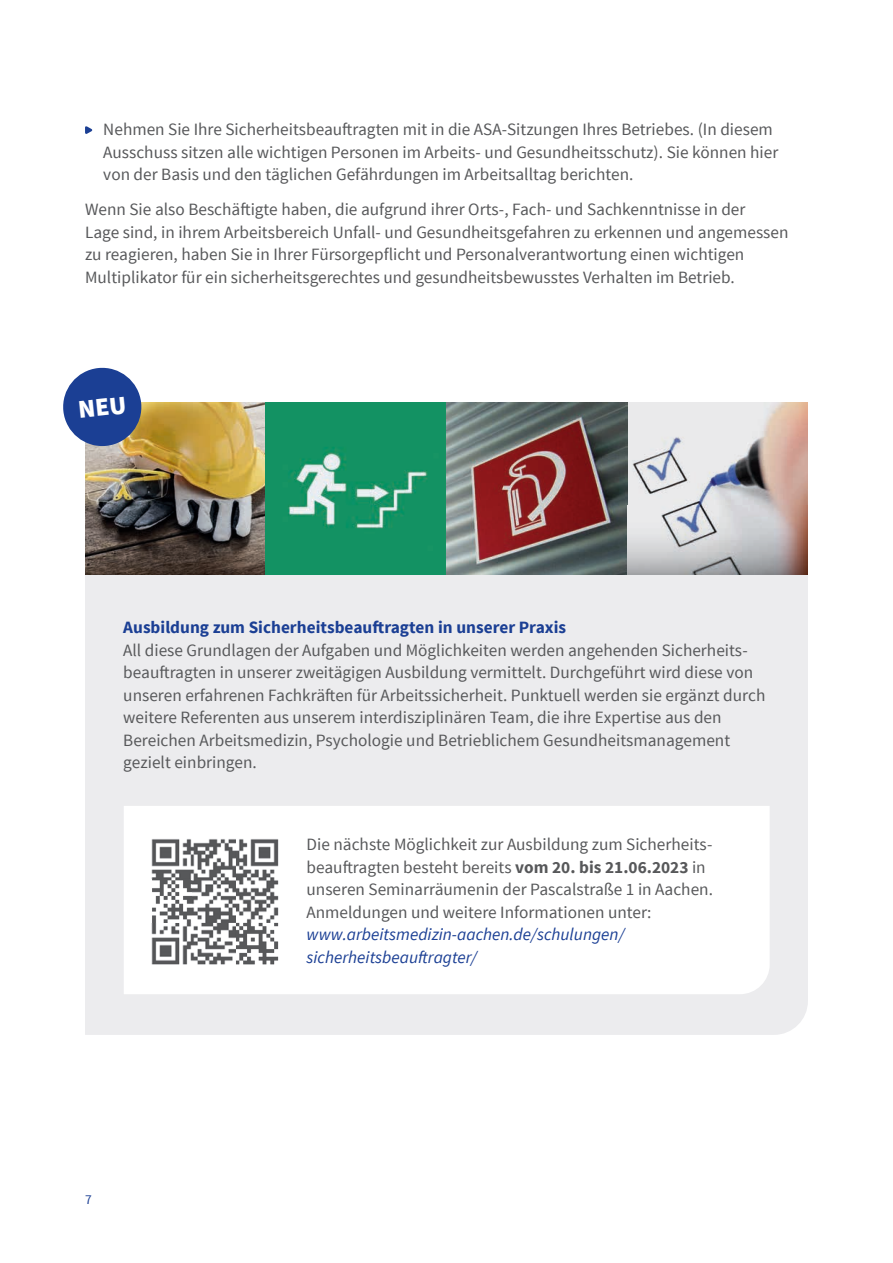
<style>
.page{position:relative;width:893px;height:1263px;background:#fff}
.page>*{position:absolute;margin:0;border:0;box-sizing:border-box;transform-origin:0 0}
.t1{font:17.25px/22.5px "Source Sans Pro";color:#57585a}
.t2{font:italic 17.25px/22.5px "Source Sans Pro";color:#1b3f94}
.t3{font:700 17.25px "Source Sans Pro";color:#1b3f94}
.t4{font:13.5px "Source Sans Pro";color:#1b3f94}
.s1{font-weight:700}
</style>
<div class="page">
<div style="left:85px;top:575px;width:723px;height:460px;background:#ececee"></div>
<svg style="left:124px;top:806px;width:646px;height:188px"></svg>
<img style="left:85px;top:403px;width:181px;height:172px">
<svg style="left:266px;top:403px;width:180px;height:172px;background:#22986c"></svg>
<img style="left:627px;top:403px;width:181px;height:103px">
<svg style="left:85px;top:126px;width:8px;height:8px"></svg>
<img style="left:149px;top:836px;width:131px;height:130px">
<svg style="left:446px;top:403px;width:181px;height:172px;background:#785b5a"></svg>
<img style="left:627px;top:575px;width:181px;height:1px">
<img style="left:627px;top:506px;width:181px;height:69px">
<svg style="left:63px;top:367px;width:80px;height:81px"></svg>
<p class="t1" style="left:103px;top:118px;width:677px">Nehmen Sie Ihre Sicherheitsbeauftragten mit in die ASA-Sitzungen Ihres Betriebes. (In diesem<br>Ausschuss sitzen alle wichtigen Personen im Arbeits- und Gesundheitsschutz). Sie können hier von der Basis und den täglichen Gefährdungen im Arbeitsalltag berichten.</p>
<p class="t1" style="left:85px;top:199px;width:705px">Wenn Sie also Beschäftigte haben, die aufgrund ihrer Orts-, Fach- und Sachkenntnisse in der<br>Lage sind, in ihrem Arbeitsbereich Unfall- und Gesundheitsgefahren zu erkennen und angemessen zu reagieren, haben Sie in Ihrer Fürsorgepflicht und Personalverantwortung einen wichtigen Multiplikator für ein sicherheitsgerechtes und gesundheitsbewusstes Verhalten im Betrieb.</p>
<p class="t3" style="left:123px;top:617px;width:444px">Ausbildung zum Sicherheitsbeauftragten in unserer Praxis</p>
<p class="t1" style="left:123px;top:639px;width:644px">All diese Grundlagen der Aufgaben und Möglichkeiten werden angehenden Sicherheits&shy;beauftragten in unserer zweitägigen Ausbildung vermittelt. Durchgeführt wird diese von unseren erfahrenen Fachkräften für Arbeitssicherheit. Punktuell werden sie ergänzt durch weitere Referenten aus unserem interdisziplinären Team, die ihre Expertise aus den Bereichen Arbeitsmedizin, Psychologie und Betrieblichem Gesundheitsmanagement gezielt einbringen.</p>
<p class="t4" style="left:85px;top:1191px;width:8px">7</p>
<p class="t1" style="left:306px;top:834px;width:408px">Die nächste Möglichkeit zur Ausbildung zum Sicherheits&shy;beauftragten besteht bereits <span class="s1">vom 20. bis 21.06.2023</span> in unseren Seminarräumenin der Pascalstraße 1 in Aachen.<br>Anmeldungen und weitere Informationen unter:</p>
<p class="t2" style="left:306px;top:923px;width:320px">www.arbeitsmedizin-aachen.de/schulungen/ sicherheitsbeauftragter/</p>
</div>
